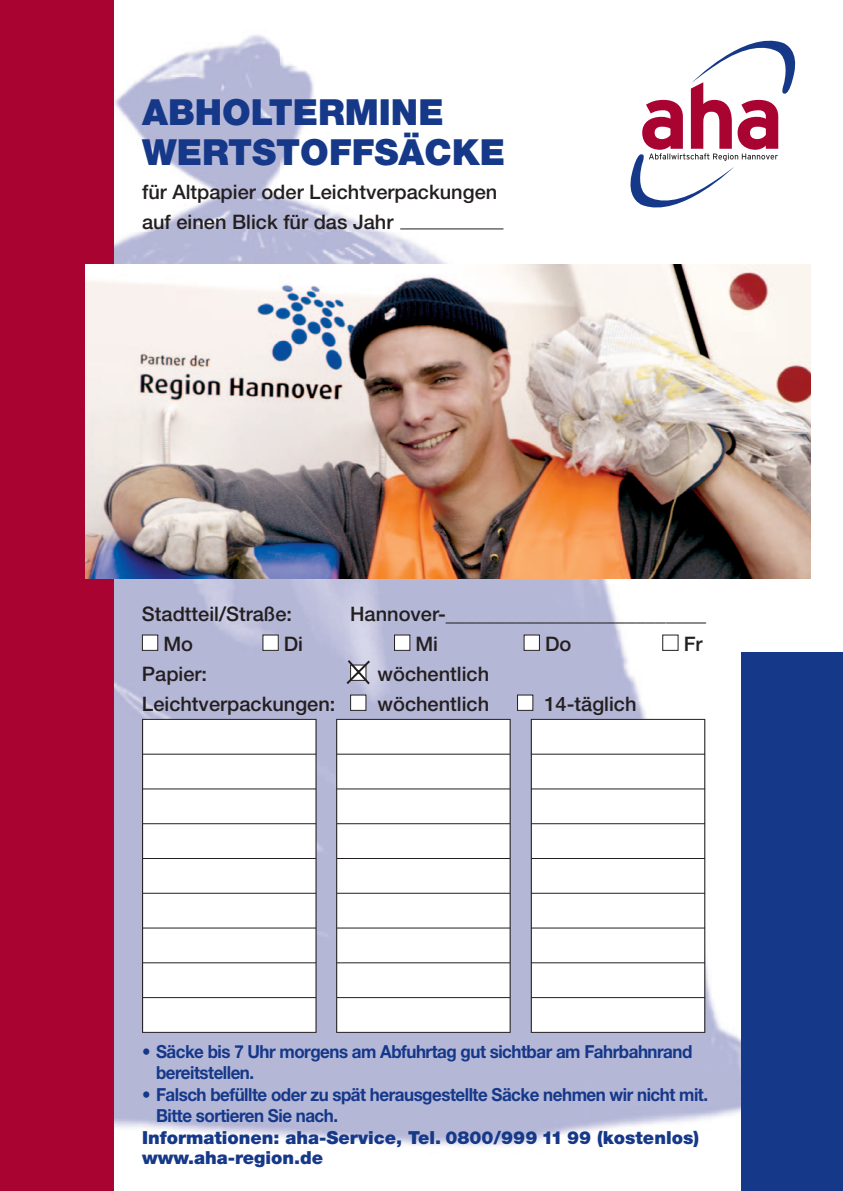
<style>
.page{position:relative;width:843px;height:1191px;background:#fff}
.page>*{position:absolute;margin:0;border:0;box-sizing:border-box;transform-origin:0 0}
.t1{font:900 36px/40px "Helvetica Neue";color:#153889}
.t2{font:500 20px/30px "Helvetica Neue";color:#231f20}
.t3{font:700 18px/21.6px "Helvetica Neue";letter-spacing:-.03em;color:#153889;scale:.94 1}
.t4{font:900 18px/20px "Helvetica Neue";color:#153889}
</style>
<div class="page">
<img style="left:114px;top:35px;width:697px;height:1111px">
<div style="left:0;top:0;width:114px;height:1191px;background:#a90332"></div>
<div style="left:740px;top:652px;width:102px;height:539px;background:#153889"></div>
<svg style="left:630px;top:35px;width:165px;height:182px"></svg>
<svg style="left:143px;top:720px;width:172px;height:312px"></svg>
<hr style="left:142px;top:719px;width:174px;height:1px;background:#231f20">
<hr style="left:142px;top:720px;width:1px;height:34px;background:#231f20">
<hr style="left:315px;top:720px;width:1px;height:34px;background:#231f20">
<hr style="left:142px;top:753px;width:174px;height:2px;background:#231f20">
<hr style="left:142px;top:755px;width:1px;height:33px;background:#231f20">
<hr style="left:315px;top:755px;width:1px;height:33px;background:#231f20">
<hr style="left:142px;top:788px;width:174px;height:1px;background:#231f20">
<hr style="left:142px;top:789px;width:1px;height:34px;background:#231f20">
<hr style="left:315px;top:789px;width:1px;height:34px;background:#231f20">
<hr style="left:142px;top:823px;width:174px;height:1px;background:#231f20">
<hr style="left:142px;top:824px;width:1px;height:34px;background:#231f20">
<hr style="left:315px;top:824px;width:1px;height:34px;background:#231f20">
<hr style="left:142px;top:858px;width:174px;height:1px;background:#231f20">
<hr style="left:142px;top:859px;width:1px;height:34px;background:#231f20">
<hr style="left:315px;top:859px;width:1px;height:34px;background:#231f20">
<hr style="left:142px;top:893px;width:174px;height:1px;background:#231f20">
<hr style="left:142px;top:894px;width:1px;height:33px;background:#231f20">
<hr style="left:315px;top:894px;width:1px;height:33px;background:#231f20">
<hr style="left:142px;top:927px;width:174px;height:1px;background:#231f20">
<hr style="left:142px;top:928px;width:1px;height:34px;background:#231f20">
<hr style="left:315px;top:928px;width:1px;height:34px;background:#231f20">
<hr style="left:142px;top:962px;width:174px;height:1px;background:#231f20">
<hr style="left:142px;top:963px;width:1px;height:34px;background:#231f20">
<hr style="left:315px;top:963px;width:1px;height:34px;background:#231f20">
<hr style="left:142px;top:997px;width:174px;height:1px;background:#231f20">
<hr style="left:142px;top:998px;width:1px;height:34px;background:#231f20">
<hr style="left:315px;top:998px;width:1px;height:34px;background:#231f20">
<hr style="left:142px;top:1032px;width:174px;height:1px;background:#231f20">
<svg style="left:337px;top:720px;width:172px;height:312px"></svg>
<hr style="left:336px;top:719px;width:174px;height:1px;background:#231f20">
<hr style="left:336px;top:720px;width:1px;height:34px;background:#231f20">
<hr style="left:509px;top:720px;width:1px;height:34px;background:#231f20">
<hr style="left:336px;top:753px;width:174px;height:2px;background:#231f20">
<hr style="left:336px;top:755px;width:1px;height:33px;background:#231f20">
<hr style="left:509px;top:755px;width:1px;height:33px;background:#231f20">
<hr style="left:336px;top:788px;width:174px;height:1px;background:#231f20">
<hr style="left:336px;top:789px;width:1px;height:34px;background:#231f20">
<hr style="left:509px;top:789px;width:1px;height:34px;background:#231f20">
<hr style="left:336px;top:823px;width:174px;height:1px;background:#231f20">
<hr style="left:336px;top:824px;width:1px;height:34px;background:#231f20">
<hr style="left:509px;top:824px;width:1px;height:34px;background:#231f20">
<hr style="left:336px;top:858px;width:174px;height:1px;background:#231f20">
<hr style="left:336px;top:859px;width:1px;height:34px;background:#231f20">
<hr style="left:509px;top:859px;width:1px;height:34px;background:#231f20">
<hr style="left:336px;top:893px;width:174px;height:1px;background:#231f20">
<hr style="left:336px;top:894px;width:1px;height:33px;background:#231f20">
<hr style="left:509px;top:894px;width:1px;height:33px;background:#231f20">
<hr style="left:336px;top:927px;width:174px;height:1px;background:#231f20">
<hr style="left:336px;top:928px;width:1px;height:34px;background:#231f20">
<hr style="left:509px;top:928px;width:1px;height:34px;background:#231f20">
<hr style="left:336px;top:962px;width:174px;height:1px;background:#231f20">
<hr style="left:336px;top:963px;width:1px;height:34px;background:#231f20">
<hr style="left:509px;top:963px;width:1px;height:34px;background:#231f20">
<hr style="left:336px;top:997px;width:174px;height:1px;background:#231f20">
<hr style="left:336px;top:998px;width:1px;height:34px;background:#231f20">
<hr style="left:509px;top:998px;width:1px;height:34px;background:#231f20">
<hr style="left:336px;top:1032px;width:174px;height:1px;background:#231f20">
<svg style="left:531px;top:720px;width:173px;height:312px"></svg>
<hr style="left:530px;top:719px;width:175px;height:1px;background:#231f20">
<hr style="left:530px;top:720px;width:1px;height:34px;background:#231f20">
<hr style="left:704px;top:720px;width:1px;height:34px;background:#231f20">
<hr style="left:530px;top:753px;width:175px;height:2px;background:#231f20">
<hr style="left:530px;top:755px;width:1px;height:33px;background:#231f20">
<hr style="left:704px;top:755px;width:1px;height:33px;background:#231f20">
<hr style="left:530px;top:788px;width:175px;height:1px;background:#231f20">
<hr style="left:530px;top:789px;width:1px;height:34px;background:#231f20">
<hr style="left:704px;top:789px;width:1px;height:34px;background:#231f20">
<hr style="left:530px;top:823px;width:175px;height:1px;background:#231f20">
<hr style="left:530px;top:824px;width:1px;height:34px;background:#231f20">
<hr style="left:704px;top:824px;width:1px;height:34px;background:#231f20">
<hr style="left:530px;top:858px;width:175px;height:1px;background:#231f20">
<hr style="left:530px;top:859px;width:1px;height:34px;background:#231f20">
<hr style="left:704px;top:859px;width:1px;height:34px;background:#231f20">
<hr style="left:530px;top:893px;width:175px;height:1px;background:#231f20">
<hr style="left:530px;top:894px;width:1px;height:33px;background:#231f20">
<hr style="left:704px;top:894px;width:1px;height:33px;background:#231f20">
<hr style="left:530px;top:927px;width:175px;height:1px;background:#231f20">
<hr style="left:530px;top:928px;width:1px;height:34px;background:#231f20">
<hr style="left:704px;top:928px;width:1px;height:34px;background:#231f20">
<hr style="left:530px;top:962px;width:175px;height:1px;background:#231f20">
<hr style="left:530px;top:963px;width:1px;height:34px;background:#231f20">
<hr style="left:704px;top:963px;width:1px;height:34px;background:#231f20">
<hr style="left:530px;top:997px;width:175px;height:1px;background:#231f20">
<hr style="left:530px;top:998px;width:1px;height:34px;background:#231f20">
<hr style="left:704px;top:998px;width:1px;height:34px;background:#231f20">
<hr style="left:530px;top:1032px;width:175px;height:1px;background:#231f20">
<div style="left:142px;top:635px;width:16px;height:15px;background:#fff"></div>
<div style="left:142px;top:634px;width:16px;height:17px;border:1px solid #231f20"></div>
<div style="left:263px;top:635px;width:15px;height:15px;background:#fff"></div>
<div style="left:262px;top:634px;width:17px;height:17px;border:1px solid #231f20"></div>
<div style="left:394px;top:635px;width:15px;height:15px;background:#fff"></div>
<div style="left:394px;top:634px;width:16px;height:17px;border:1px solid #231f20"></div>
<svg style="left:523px;top:634px;width:155px;height:17px"></svg>
<div style="left:350px;top:695px;width:16px;height:15px;background:#fff"></div>
<div style="left:350px;top:694px;width:16px;height:17px;border:1px solid #231f20"></div>
<div style="left:517px;top:695px;width:15px;height:15px;background:#fff"></div>
<div style="left:517px;top:694px;width:16px;height:17px;border:1px solid #231f20"></div>
<img style="left:85px;top:264px;width:725px;height:314px">
<svg style="left:344px;top:658px;width:28px;height:28px"></svg>
<hr style="left:400px;top:229px;width:103px;height:1px;background:#231f20">
<h1 class="t1" style="left:142px;top:95px;width:364px">ABHOLTERMINE<br>WERTSTOFFSÄCKE</h1>
<p class="t2" style="left:142px;top:178px;width:356px">für Altpapier oder Leichtverpackungen auf einen Blick für das Jahr</p>
<p class="t2" style="left:142px;top:601px;width:152px">Stadtteil/Straße:</p>
<p class="t2" style="left:350px;top:601px;width:357px">Hannover-__________________________</p>
<p class="t2" style="left:163px;top:631px;width:31px">Mo</p>
<p class="t2" style="left:284px;top:631px;width:21px">Di</p>
<p class="t2" style="left:415px;top:631px;width:24px">Mi</p>
<p class="t2" style="left:545px;top:631px;width:28px">Do</p>
<p class="t2" style="left:683px;top:631px;width:20px">Fr</p>
<p class="t2" style="left:142px;top:661px;width:67px">Papier:</p>
<p class="t2" style="left:377px;top:661px;width:113px">wöchentlich</p>
<p class="t2" style="left:142px;top:691px;width:195px">Leichtverpackungen:</p>
<p class="t2" style="left:377px;top:691px;width:113px">wöchentlich</p>
<p class="t2" style="left:544px;top:691px;width:93px">14-täglich</p>
<p class="t3" style="left:156px;top:1042px;width:572px;text-indent:-14px">• Säcke bis 7 Uhr morgens am Abfuhrtag gut sichtbar am Fahrbahnrand bereitstellen.</p>
<p class="t3" style="left:156px;top:1085px;width:588px;text-indent:-14px">• Falsch befüllte oder zu spät herausgestellte Säcke nehmen wir nicht mit.<br>Bitte sortieren Sie nach.</p>
<p class="t4" style="left:142px;top:1129px;width:558px">Informationen: aha-Service, Tel. 0800/999 11 99 (kostenlos) www.aha-region.de</p>
</div>
